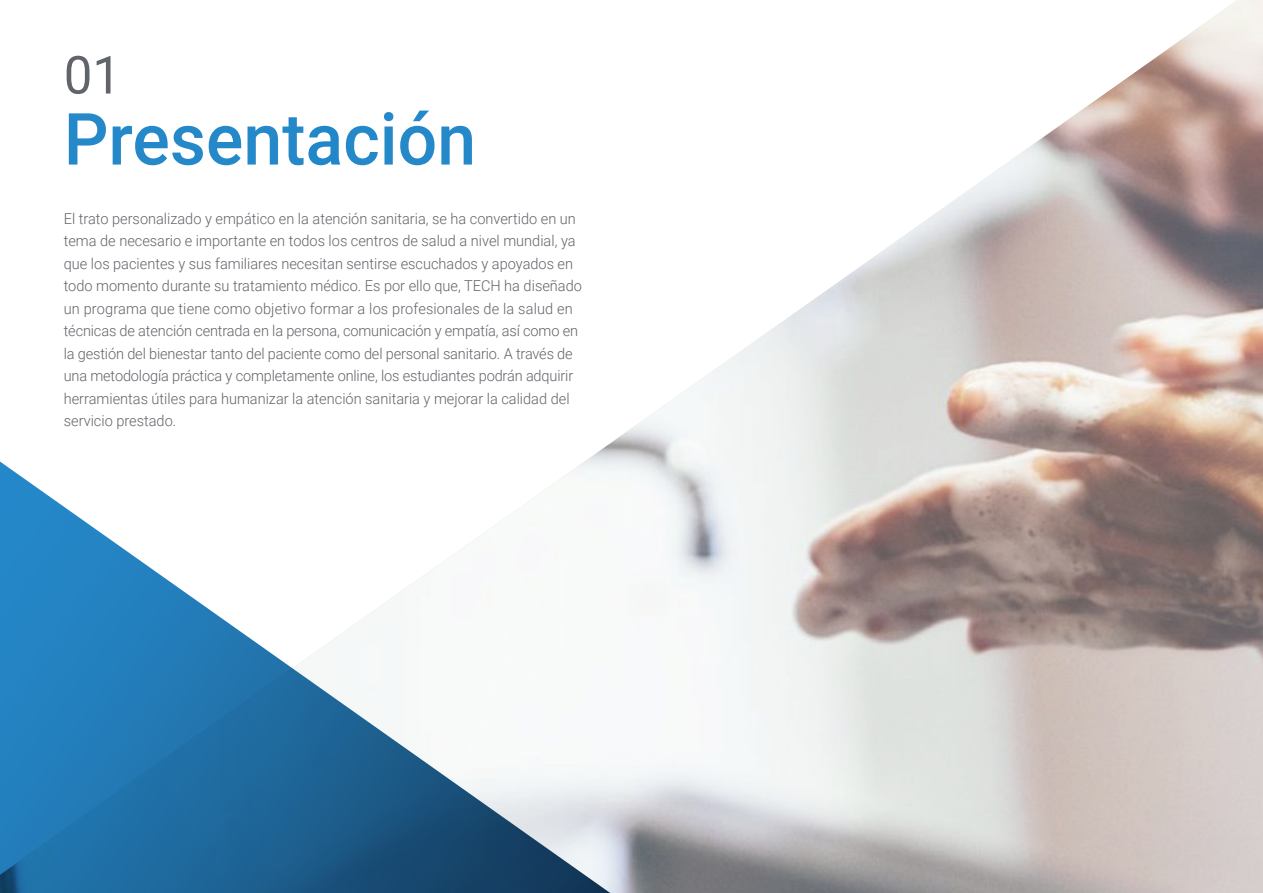
<style>
.page{position:relative;width:1263px;height:893px;background:#fff}
.page>*{position:absolute;margin:0;border:0;box-sizing:border-box;transform-origin:0 0}
.t1{font:500 72px "Roboto";color:#2488c9}
.t2{font:52.5px "Roboto";color:#61646a}
.t3{font:300 15px/22.5px "Roboto";color:#61646a}
.s1{color:#2287c9}
</style>
<div class="page">
<img style="left:607px;top:0;width:656px;height:893px">
<svg style="left:0;top:446px;width:640px;height:447px"></svg>
<h2 class="t2" style="left:64px;top:38px;width:59px">01</h2>
<h1 class="t1" style="left:64px;top:89px;width:414px">Present<span class="s1">a</span>ción</h1>
<p class="t3" style="left:64px;top:207px;width:520px">El trato personalizado y empático en la atención sanitaria, se ha convertido en un tema de necesario e importante en todos los centros de salud a nivel mundial, ya que los pacientes y sus familiares necesitan sentirse escuchados y apoyados en todo momento durante su tratamiento médico. Es por ello que, TECH ha diseñado un programa que tiene como objetivo formar a los profesionales de la salud en técnicas de atención centrada en la persona, comunicación y empatía, así como en la gestión del bienestar tanto del paciente como del personal sanitario. A través de una metodología práctica y completamente online, los estudiantes podrán adquirir herramientas útiles para humanizar la atención sanitaria y mejorar la calidad del servicio prestado.</p>
</div>
